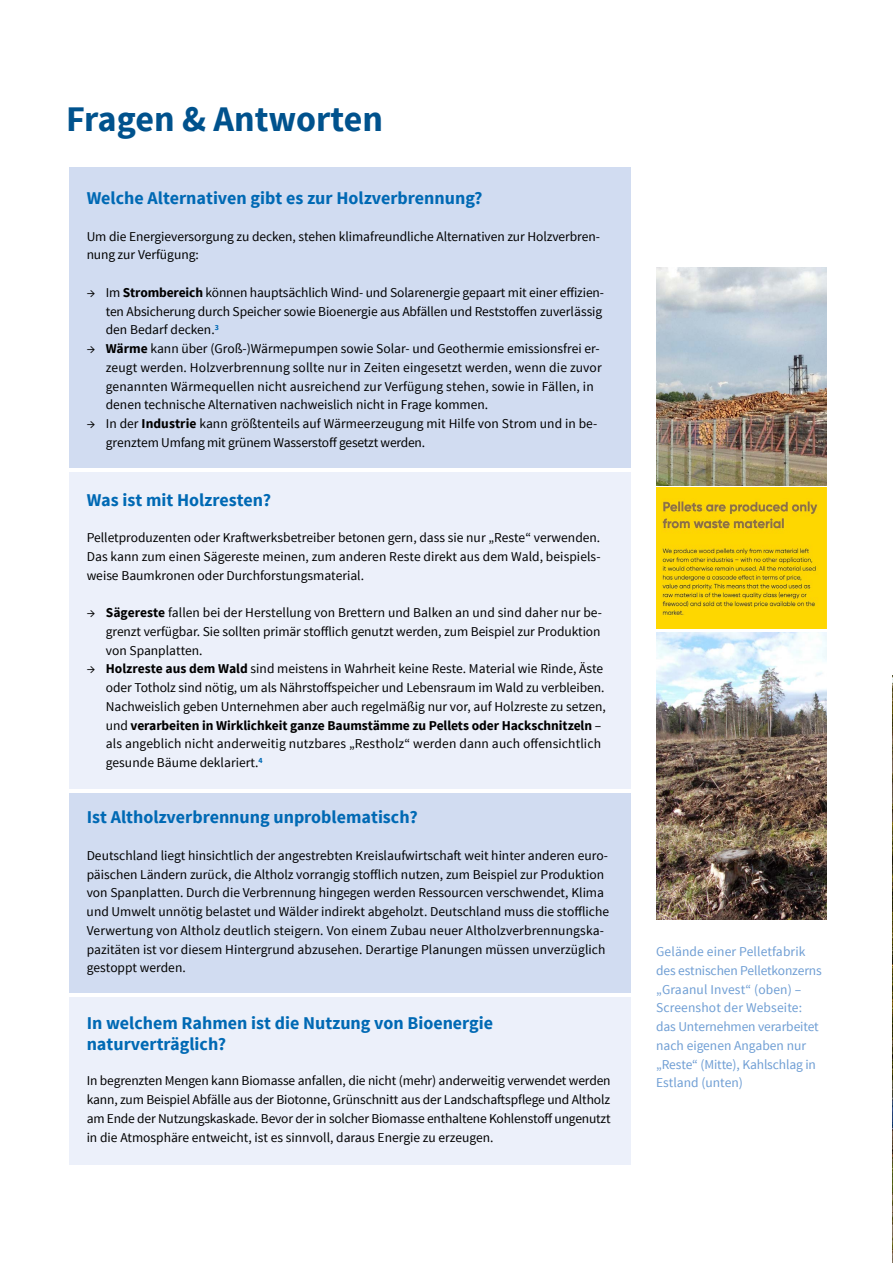
<style>
.page{position:relative;width:893px;height:1263px;background:#fff}
.page>*{position:absolute;margin:0;border:0;box-sizing:border-box;transform-origin:0 0}
.t1{font:700 36px "Source Sans Pro";color:#00528d}
.t2{font:700 18px/21.6px "Source Sans Pro";color:#0069b4}
.t3{font:13.5px/18.8px "Source Sans Pro";color:#000}
.t4{font:13.5px/18.8px "Source Sans Pro";color:#6f9ed4}
.s1{font-weight:700}
</style>
<div class="page">
<img style="left:892px;top:675px;width:1px;height:588px">
<div style="left:69px;top:167px;width:562px;height:300px;background:#d1dcf1"></div>
<div style="left:69px;top:472px;width:562px;height:316px;background:#ecf0fa"></div>
<div style="left:69px;top:793px;width:562px;height:199px;background:#d1dcf1"></div>
<div style="left:69px;top:997px;width:562px;height:168px;background:#ecf0fa"></div>
<img style="left:656px;top:268px;width:170px;height:217px">
<img style="left:656px;top:488px;width:170px;height:140px">
<img style="left:656px;top:632px;width:170px;height:288px">
<h1 class="t1" style="left:66px;top:96px;width:319px">Fragen &amp; Antworten</h1>
<h2 class="t2" style="left:87px;top:188px;width:397px">Welche Alternativen gibt es zur Holzverbrennung?</h2>
<p class="t3" style="left:87px;top:227px;width:515px">Um die Energieversorgung zu decken, stehen klimafreundliche Alternativen zur Holzverbren&shy;nung zur Verfügung:</p>
<p class="t3" style="left:106px;top:283px;width:500px;text-indent:-19px">→ Im <span class="s1">Strombereich</span> können hauptsächlich Wind- und Solarenergie gepaart mit einer effizien&shy;ten Absicherung durch Speicher sowie Bioenergie aus Abfällen und Reststoffen zuverlässig den Bedarf decken.<sup>3</sup></p>
<p class="t3" style="left:106px;top:340px;width:497px;text-indent:-19px">→ <span class="s1">Wärme</span> kann über (Groß-)Wärmepumpen sowie Solar- und Geothermie emissionsfrei er&shy;zeugt werden. Holzverbrennung sollte nur in Zeiten eingesetzt werden, wenn die zuvor genannten Wärmequellen nicht ausreichend zur Verfügung stehen, sowie in Fällen, in denen technische Alternativen nachweislich nicht in Frage kommen.</p>
<p class="t3" style="left:106px;top:415px;width:493px;text-indent:-19px">→ In der <span class="s1">Industrie</span> kann größtenteils auf Wärmeerzeugung mit Hilfe von Strom und in be&shy;grenztem Umfang mit grünem Wasserstoff gesetzt werden.</p>
<h2 class="t2" style="left:87px;top:490px;width:186px">Was ist mit Holzresten?</h2>
<p class="t3" style="left:87px;top:528px;width:515px;text-align:justify">Pelletproduzenten oder Kraftwerksbetreiber betonen gern, dass sie nur „Reste“ verwenden.<br>Das kann zum einen Sägereste meinen, zum anderen Reste direkt aus dem Wald, beispiels&shy;weise Baumkronen oder Durchforstungsmaterial.</p>
<p class="t3" style="left:106px;top:603px;width:498px;text-align:justify;text-indent:-19px">→ <span class="s1">Sägereste</span> fallen bei der Herstellung von Brettern und Balken an und sind daher nur be&shy;grenzt verfügbar. Sie sollten primär stofflich genutzt werden, zum Beispiel zur Produktion von Spanplatten.</p>
<p class="t3" style="left:106px;top:660px;width:502px;text-indent:-19px">→ <span class="s1">Holzreste aus dem Wald</span> sind meistens in Wahrheit keine Reste. Material wie Rinde, Äste oder Totholz sind nötig, um als Nährstoffspeicher und Lebensraum im Wald zu verbleiben.<br>Nachweislich geben Unternehmen aber auch regelmäßig nur vor, auf Holzreste zu setzen, und <span class="s1">verarbeiten in Wirklichkeit ganze Baumstämme zu Pellets oder Hackschnitzeln</span> – als angeblich nicht anderweitig nutzbares „Restholz“ werden dann auch offensichtlich gesunde Bäume deklariert.<sup>4</sup></p>
<h2 class="t2" style="left:87px;top:807px;width:332px">Ist Altholzverbrennung unproblematisch?</h2>
<p class="t3" style="left:87px;top:846px;width:524px">Deutschland liegt hinsichtlich der angestrebten Kreislaufwirtschaft weit hinter anderen euro&shy;päischen Ländern zurück, die Altholz vorrangig stofflich nutzen, zum Beispiel zur Produktion von Spanplatten. Durch die Verbrennung hingegen werden Ressourcen verschwendet, Klima und Umwelt unnötig belastet und Wälder indirekt abgeholzt. Deutschland muss die stoffliche Verwertung von Altholz deutlich steigern. Von einem Zubau neuer Altholzverbrennungska&shy;pazitäten ist vor diesem Hintergrund abzusehen. Derartige Planungen müssen unverzüglich gestoppt werden.</p>
<h2 class="t2" style="left:87px;top:1012px;width:408px">In welchem Rahmen ist die Nutzung von Bioenergie naturverträglich?</h2>
<p class="t3" style="left:87px;top:1072px;width:525px;text-align:justify">In begrenzten Mengen kann Biomasse anfallen, die nicht (mehr) anderweitig verwendet werden kann, zum Beispiel Abfälle aus der Biotonne, Grünschnitt aus der Landschaftspflege und Altholz am Ende der Nutzungskaskade. Bevor der in solcher Biomasse enthaltene Kohlenstoff ungenutzt in die Atmosphäre entweicht, ist es sinnvoll, daraus Energie zu erzeugen.</p>
<p class="t4" style="left:656px;top:942px;width:167px">Gelände einer Pelletfabrik des estnischen Pelletkonzerns „Graanul Invest“ (oben) –<br>Screenshot der Webseite: das Unternehmen verarbeitet nach eigenen Angaben nur „Reste“ (Mitte), Kahlschlag in<br>Estland (unten)</p>
</div>
